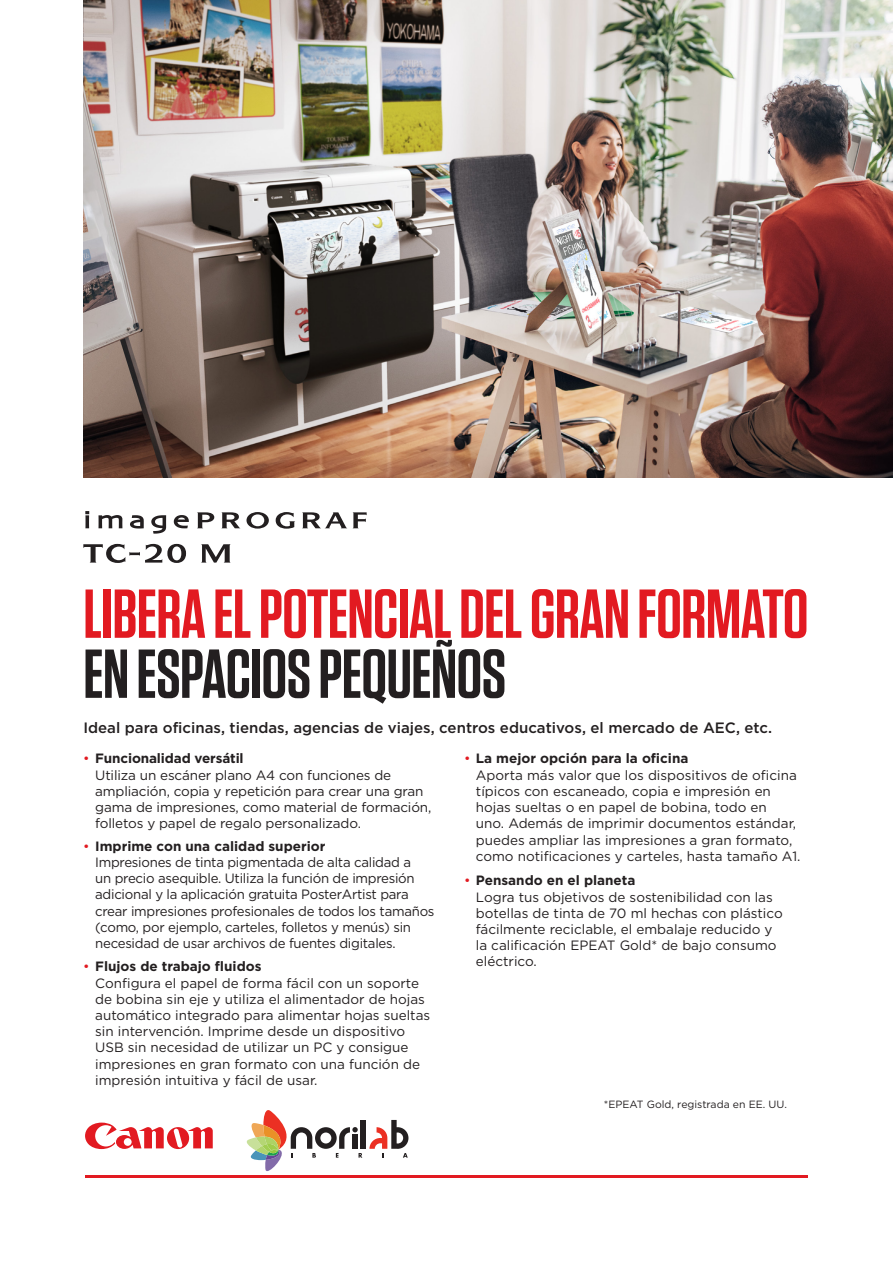
<style>
.page{position:relative;width:893px;height:1263px;background:#fff}
.page>*{position:absolute;margin:0;border:0;box-sizing:border-box;transform-origin:0 0}
.t1{font:600 69px "Tungsten";letter-spacing:-.01em;color:#e21a21}
.t2{font:600 69px "Tungsten";letter-spacing:-.01em;color:#231f20}
.t3{font:500 15px "Gotham";color:#231f20}
.t4{font:13.5px/16.2px "Gotham";color:#231f20}
.t5{font:13.5px/16.2px "Gotham";letter-spacing:-.02em;color:#231f20}
.t6{font:10.5px "Gotham";color:#231f20}
.s1{color:#e21a21}
.s2{font-weight:700}
</style>
<div class="page">
<svg style="left:85px;top:1122px;width:128px;height:28px"></svg>
<hr style="left:85px;top:1175px;width:723px;height:3px;background:#e21a21">
<img style="left:83px;top:0;width:810px;height:478px">
<svg style="left:83px;top:544px;width:103px;height:19px"></svg>
<svg style="left:201px;top:544px;width:30px;height:19px"></svg>
<svg style="left:197px;top:512px;width:17px;height:16px"></svg>
<svg style="left:221px;top:512px;width:48px;height:17px"></svg>
<svg style="left:276px;top:512px;width:19px;height:17px"></svg>
<svg style="left:302px;top:512px;width:65px;height:16px"></svg>
<svg style="left:85px;top:511px;width:4px;height:17px"></svg>
<svg style="left:98px;top:515px;width:24px;height:13px"></svg>
<svg style="left:130px;top:515px;width:14px;height:13px"></svg>
<svg style="left:151px;top:515px;width:15px;height:19px"></svg>
<svg style="left:174px;top:515px;width:15px;height:13px"></svg>
<div style="left:361px;top:1120px;width:5px;height:29px;background:#231f20"></div>
<svg style="left:369px;top:1120px;width:39px;height:38px"></svg>
<svg style="left:246px;top:1110px;width:116px;height:61px"></svg>
<h1 class="t1" style="left:83px;top:577px;width:727px">LIBERA EL POTENCIAL DEL GRAN FORMATO</h1>
<h1 class="t2" style="left:83px;top:637px;width:424px">EN ESPACIOS PEQUEÑOS</h1>
<p class="t3" style="left:83px;top:718px;width:690px">Ideal para oficinas, tiendas, agencias de viajes, centros educativos, el mercado de AEC, etc.</p>
<p class="t4" style="left:95px;top:750px;width:338px;text-indent:-12px"><span class="s1">•</span> <span class="s2">Funcionalidad versátil<br></span>Utiliza un escáner plano A4 con funciones de ampliación, copia y repetición para crear una gran gama de impresiones, como material de formación, folletos y papel de regalo personalizado.</p>
<p class="t5" style="left:95px;top:838px;width:341px;text-indent:-12px"><span class="s1">•</span> <span class="s2">Imprime con una calidad superior<br></span>Impresiones de tinta pigmentada de alta calidad a<br>un precio asequible. Utiliza la función de impresión adicional y la aplicación gratuita PosterArtist para crear impresiones profesionales de todos los tamaños (como, por ejemplo, carteles, folletos y menús) sin necesidad de usar archivos de fuentes digitales.</p>
<p class="t4" style="left:95px;top:958px;width:337px;text-indent:-12px"><span class="s1">•</span> <span class="s2">Flujos de trabajo fluidos<br></span>Configura el papel de forma fácil con un soporte de bobina sin eje y utiliza el alimentador de hojas automático integrado para alimentar hojas sueltas sin intervención. Imprime desde un dispositivo USB sin necesidad de utilizar un PC y consigue impresiones en gran formato con una función de impresión intuitiva y fácil de usar.</p>
<p class="t4" style="left:476px;top:750px;width:326px;text-indent:-12px"><span class="s1">•</span> <span class="s2">La mejor opción para la oficina<br></span>Aporta más valor que los dispositivos de oficina típicos con escaneado, copia e impresión en hojas sueltas o en papel de bobina, todo en<br>uno. Además de imprimir documentos estándar, puedes ampliar las impresiones a gran formato, como notificaciones y carteles, hasta tamaño A1.</p>
<p class="t4" style="left:476px;top:872px;width:308px;text-indent:-12px"><span class="s1">•</span> <span class="s2">Pensando en el planeta<br></span>Logra tus objetivos de sostenibilidad con las botellas de tinta de 70 ml hechas con plástico fácilmente reciclable, el embalaje reducido y la calificación EPEAT Gold* de bajo consumo eléctrico.</p>
<p class="t6" style="left:604px;top:1098px;width:184px">*EPEAT Gold, registrada en EE. UU.</p>
</div>
